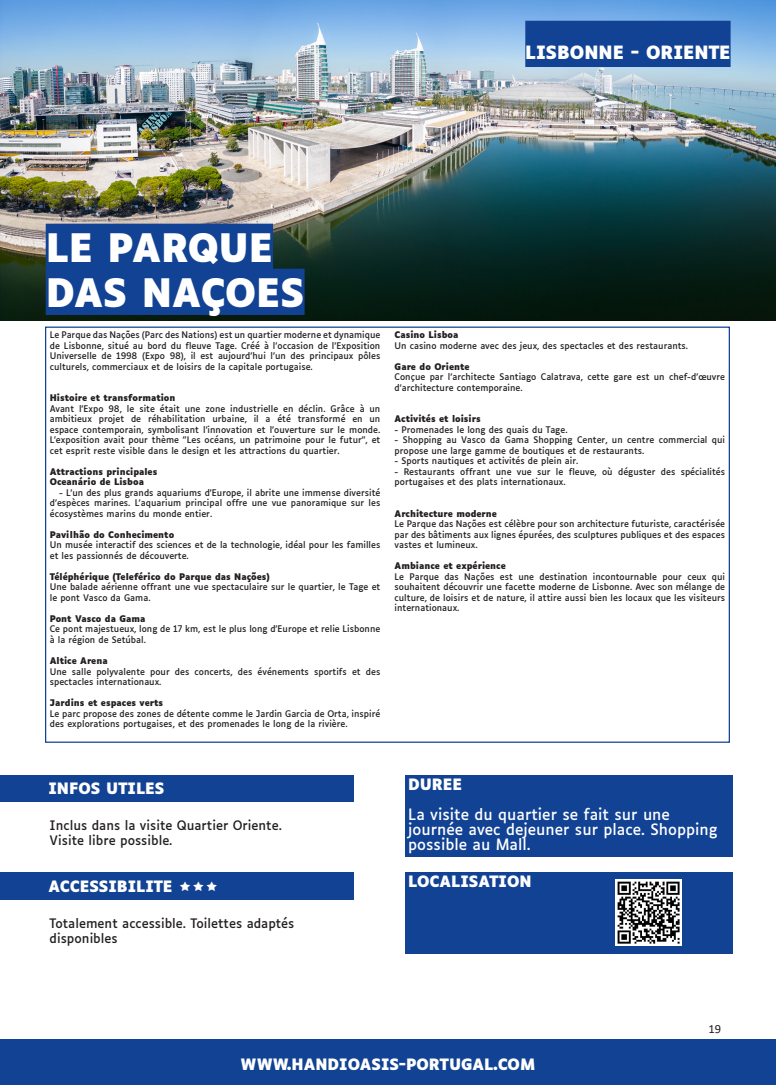
<style>
.page{position:relative;width:776px;height:1085px;background:#fff}
.page>*{position:absolute;margin:0;border:0;box-sizing:border-box;transform-origin:0 0}
.TITRE_SEJOUR{font:700 37.5px "Luciole";color:#fff}
.TITRE_SEJOUR-2{font:700 17.5px "Luciole";color:#fff}
.Paragraphe_Formule_résa{font:15px/15px "Luciole";color:#fff}
.TITRE_4___DATES_SEJOUR___TRANSPORT{font:700 15px "Luciole";color:#fff}
.Paragraphe_Formule_résa-2{font:700 15px "Luciole";color:#fff}
.t1{font:12.5px/15px "Luciole";color:#231f20}
.t2{font:12.5px "Calibri";color:#231f20}
.t3{font:8.75px/10.5px "Luciole";color:#231f20}
.t4{font:700 8.75px "Luciole";color:#231f20}
</style>
<div class="page">
<img style="left:0;top:0;width:775px;height:321px">
<div style="left:46px;top:224px;width:227px;height:46px;background:#124294"></div>
<div style="left:46px;top:269px;width:259px;height:46px;background:#124294"></div>
<div style="left:0;top:871px;width:354px;height:28px;background:#124294"></div>
<div style="left:405px;top:871px;width:328px;height:82px;background:#124294"></div>
<div style="left:405px;top:774px;width:328px;height:82px;background:#124294"></div>
<div style="left:0;top:774px;width:354px;height:27px;background:#124294"></div>
<div style="left:0;top:1038px;width:776px;height:46px;background:#124294"></div>
<img style="left:615px;top:879px;width:66px;height:66px">
<div style="left:525px;top:21px;width:206px;height:46px;background:#124294"></div>
<p class="TITRE_SEJOUR-2" style="left:525px;top:43px;width:207px">LISBONNE - ORIENTE</p>
<p class="TITRE_SEJOUR" style="left:46px;top:227px;width:229px">LE PARQUE</p>
<p class="TITRE_SEJOUR" style="left:46px;top:272px;width:260px">DAS NAÇOES</p>
<p class="t3" style="left:50px;top:329px;width:332px;text-align:justify">Le Parque das Nações (Parc des Nations) est un quartier moderne et dynamique de Lisbonne, situé au bord du fleuve Tage. Créé à l’occasion de l’Exposition Universelle de 1998 (Expo 98), il est aujourd’hui l’un des principaux pôles culturels, commerciaux et de loisirs de la capitale portugaise.</p>
<p class="t4" style="left:50px;top:393px;width:127px">Histoire et transformation</p>
<p class="t3" style="left:50px;top:402px;width:332px;text-align:justify">Avant l’Expo 98, le site était une zone industrielle en déclin. Grâce à un ambitieux projet de réhabilitation urbaine, il a été transformé en un espace contemporain, symbolisant l’innovation et l’ouverture sur le monde.<br>L'exposition avait pour thème "Les océans, un patrimoine pour le futur", et cet esprit reste visible dans le design et les attractions du quartier.</p>
<p class="t4" style="left:50px;top:466px;width:109px">Attractions principales</p>
<p class="t4" style="left:50px;top:477px;width:96px">Oceanário de Lisboa</p>
<p class="t3" style="left:50px;top:486px;width:332px;text-align:justify;text-indent:9px">- L’un des plus grands aquariums d’Europe, il abrite une immense diversité d’espèces marines. L'aquarium principal offre une vue panoramique sur les écosystèmes marins du monde entier.</p>
<p class="t4" style="left:50px;top:529px;width:126px">Pavilhão do Conhecimento</p>
<p class="t3" style="left:50px;top:539px;width:332px">Un musée interactif des sciences et de la technologie, idéal pour les familles et les passionnés de découverte.</p>
<p class="t4" style="left:50px;top:571px;width:222px">Téléphérique (Teleférico do Parque das Nações)</p>
<p class="t3" style="left:50px;top:581px;width:332px">Une balade aérienne offrant une vue spectaculaire sur le quartier, le Tage et le pont Vasco da Gama.</p>
<p class="t4" style="left:50px;top:613px;width:97px">Pont Vasco da Gama</p>
<p class="t3" style="left:50px;top:623px;width:332px">Ce pont majestueux, long de 17 km, est le plus long d’Europe et relie Lisbonne à la région de Setúbal.</p>
<p class="t4" style="left:50px;top:655px;width:59px">Altice Arena</p>
<p class="t3" style="left:50px;top:665px;width:332px">Une salle polyvalente pour des concerts, des événements sportifs et des spectacles internationaux.</p>
<p class="t4" style="left:50px;top:697px;width:115px">Jardins et espaces verts</p>
<p class="t3" style="left:50px;top:707px;width:332px">Le parc propose des zones de détente comme le Jardin Garcia de Orta, inspiré des explorations portugaises, et des promenades le long de la rivière.</p>
<p class="t4" style="left:395px;top:330px;width:65px">Casino Lisboa</p>
<p class="t3" style="left:395px;top:339px;width:295px">Un casino moderne avec des jeux, des spectacles et des restaurants.</p>
<p class="t4" style="left:395px;top:361px;width:77px">Gare do Oriente</p>
<p class="t3" style="left:395px;top:371px;width:332px">Conçue par l’architecte Santiago Calatrava, cette gare est un chef-d'œuvre d’architecture contemporaine.</p>
<p class="t4" style="left:395px;top:414px;width:88px">Activités et loisirs</p>
<p class="t3" style="left:395px;top:423px;width:175px">- Promenades le long des quais du Tage.</p>
<p class="t3" style="left:395px;top:434px;width:332px">- Shopping au Vasco da Gama Shopping Center, un centre commercial qui propose une large gamme de boutiques et de restaurants.</p>
<p class="t3" style="left:395px;top:455px;width:185px">- Sports nautiques et activités de plein air.</p>
<p class="t3" style="left:395px;top:465px;width:332px">- Restaurants offrant une vue sur le fleuve, où déguster des spécialités portugaises et des plats internationaux.</p>
<p class="t4" style="left:395px;top:508px;width:104px">Architecture moderne</p>
<p class="t3" style="left:395px;top:518px;width:332px;text-align:justify">Le Parque das Nações est célèbre pour son architecture futuriste, caractérisée par des bâtiments aux lignes épurées, des sculptures publiques et des espaces vastes et lumineux.</p>
<p class="t4" style="left:395px;top:561px;width:113px">Ambiance et expérience</p>
<p class="t3" style="left:395px;top:570px;width:332px;text-align:justify">Le Parque das Nações est une destination incontournable pour ceux qui souhaitent découvrir une facette moderne de Lisbonne. Avec son mélange de culture, de loisirs et de nature, il attire aussi bien les locaux que les visiteurs internationaux.</p>
<p class="TITRE_4___DATES_SEJOUR___TRANSPORT" style="left:49px;top:779px;width:118px">INFOS UTILES</p>
<p class="t1" style="left:50px;top:816px;width:234px">Inclus dans la visite Quartier Oriente.<br>Visite libre possible.</p>
<p class="TITRE_4___DATES_SEJOUR___TRANSPORT" style="left:49px;top:877px;width:126px">ACCESSIBILITE</p>
<p class="t1" style="left:50px;top:914px;width:246px">Totalement accessible. Toilettes adaptés disponibles</p>
<p class="Paragraphe_Formule_résa-2" style="left:408px;top:776px;width:55px">DUREE</p>
<p class="Paragraphe_Formule_résa" style="left:408px;top:805px;width:311px">La visite du quartier se fait sur une journée avec dejeuner sur place. Shopping possible au Mall.</p>
<p class="Paragraphe_Formule_résa-2" style="left:408px;top:873px;width:125px">LOCALISATION</p>
<h3 class="t2" style="left:708px;top:1020px;width:14px">19</h3>
<p class="TITRE_4___DATES_SEJOUR___TRANSPORT" style="left:241px;top:1056px;width:296px">WWW.HANDIOASIS-PORTUGAL.COM</p>
</div>
